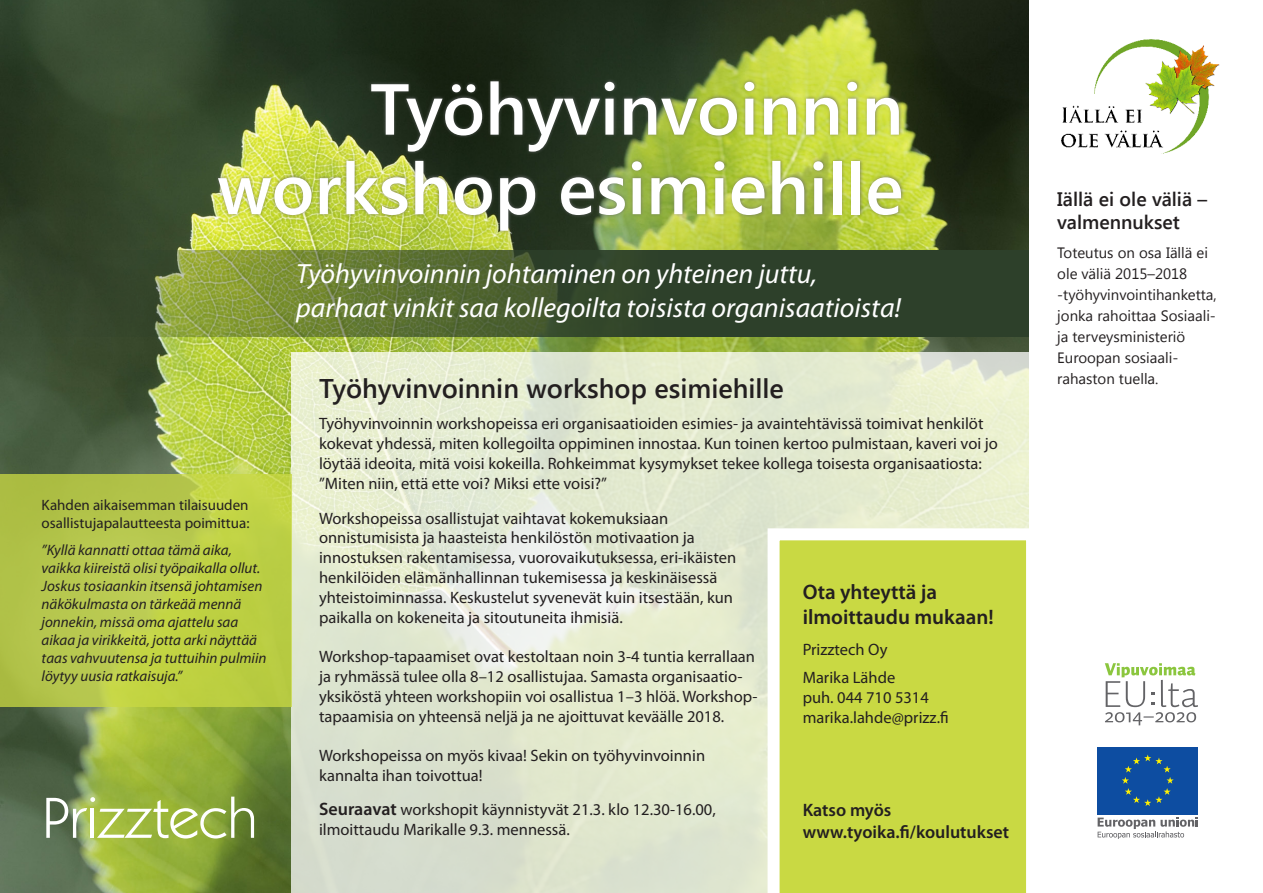
<style>
.page{position:relative;width:1263px;height:893px;background:#fff}
.page>*{position:absolute;margin:0;border:0;box-sizing:border-box;transform-origin:0 0}
.t1{font:600 72px/79.5px "Segoe UI";color:#fff;text-align:right}
.t2{font:italic 27.9px/33.5px "Myriad Pro";color:#fff}
.t3{font:600 27px "Segoe UI";color:#231f20}
.t4{font:600 21px/25.2px "Myriad Pro";color:#231f20}
.t5{font:600 19.5px/23.4px "Segoe UI";color:#231f20}
.t6{font:600 18px/21.6px "Myriad Pro";color:#231f20}
.t7{font:16.5px/19.8px "Myriad Pro";color:#231f20}
.t8{font:italic 15px/18px "Myriad Pro";color:#231f20}
.t9{font:15px/21px "Segoe UI";color:#231f20}
.t10{font:15px/18px "Myriad Pro";color:#231f20}
.s1{font-weight:600;font-size:18px}
</style>
<div class="page">
<img style="left:0;top:0;width:1028px;height:893px">
<div style="left:215px;top:79px;width:690px;height:155px;background:#6c6d70;opacity:.75"></div>
<svg style="left:0;top:250px;width:1028px;height:86px;fill:#34462a"></svg>
<svg style="left:291px;top:353px;width:830px;height:540px;fill:#e4ebcf"></svg>
<img style="left:1061px;top:39px;width:159px;height:115px">
<svg style="left:1105px;top:663px;width:93px;height:62px"></svg>
<div style="left:1097px;top:747px;width:101px;height:67px;background:#0d4da1"></div>
<svg style="left:1122px;top:754px;width:52px;height:52px"></svg>
<svg style="left:1097px;top:817px;width:101px;height:22px"></svg>
<svg style="left:46px;top:797px;width:208px;height:41px"></svg>
<svg style="left:767px;top:528px;width:271px;height:365px"></svg>
<div style="left:0;top:475px;width:291px;height:232px;background:linear-gradient(to right,#b1c24d,#c1d444)"></div>
<p class="t1" style="left:217px;top:66px;width:688px">Työhyvinvoinnin workshop esimiehille</p>
<p class="t2" style="left:296px;top:257px;width:606px">Työhyvinvoinnin johtaminen on yhteinen juttu, parhaat vinkit saa kollegoilta toisista organisaatioista!</p>
<p class="t10" style="left:42px;top:496px;width:209px">Kahden aikaisemman tilaisuuden osallistujapalautteesta poimittua:</p>
<p class="t8" style="left:42px;top:540px;width:226px">”Kyllä kannatti ottaa tämä aika, vaikka kiireistä olisi työpaikalla ollut.<br>Joskus tosiaankin itsensä johtamisen näkökulmasta on tärkeää mennä jonnekin, missä oma ajattelu saa aikaa ja virikkeitä, jotta arki näyttää taas vahvuutensa ja tuttuihin pulmiin löytyy uusia ratkaisuja.”</p>
<p class="t3" style="left:319px;top:369px;width:466px">Työhyvinvoinnin workshop esimiehille</p>
<p class="t7" style="left:319px;top:413px;width:680px">Työhyvinvoinnin workshopeissa eri organisaatioiden esimies- ja avaintehtävissä toimivat henkilöt kokevat yhdessä, miten kollegoilta oppiminen innostaa. Kun toinen kertoo pulmistaan, kaveri voi jo löytää ideoita, mitä voisi kokeilla. Rohkeimmat kysymykset tekee kollega toisesta organisaatiosta: ”Miten niin, että ette voi? Miksi ette voisi?”</p>
<p class="t7" style="left:319px;top:508px;width:419px">Workshopeissa osallistujat vaihtavat kokemuksiaan onnistumisista ja haasteista henkilöstön motivaation ja innostuksen rakentamisessa, vuorovaikutuksessa, eri-ikäisten henkilöiden elämänhallinnan tukemisessa ja keskinäisessä yhteistoiminnassa. Keskustelut syvenevät kuin itsestään, kun paikalla on kokeneita ja sitoutuneita ihmisiä.</p>
<p class="t7" style="left:319px;top:646px;width:437px">Workshop-tapaamiset ovat kestoltaan noin 3-4 tuntia kerrallaan ja ryhmässä tulee olla 8–12 osallistujaa. Samasta organisaatio-</p>
<p class="t7" style="left:319px;top:686px;width:440px">yksiköstä yhteen workshopiin voi osallistua 1–3 hlöä. Workshop&shy;tapaamisia on yhteensä neljä ja ne ajoittuvat keväälle 2018.</p>
<p class="t7" style="left:319px;top:745px;width:388px">Workshopeissa on myös kivaa! Sekin on työhyvinvoinnin kannalta ihan toivottua!</p>
<p class="t7" style="left:319px;top:800px;width:398px"><span class="s1">Seuraavat</span> workshopit käynnistyvät 21.3. klo 12.30-16.00, ilmoittaudu Marikalle 9.3. mennessä.</p>
<p class="t4" style="left:803px;top:579px;width:192px">Ota yhteyttä ja ilmoittaudu mukaan!</p>
<p class="t7" style="left:803px;top:639px;width:87px">Prizztech Oy</p>
<p class="t7" style="left:803px;top:667px;width:94px">Marika Lähde</p>
<p class="t7" style="left:803px;top:687px;width:128px">puh. 044 710 5314</p>
<p class="t7" style="left:803px;top:707px;width:148px">marika.lahde@prizz.fi</p>
<p class="t6" style="left:803px;top:799px;width:208px">Katso myös www.tyoika.fi/koulutukset</p>
<p class="t5" style="left:1057px;top:186px;width:152px">Iällä ei ole väliä – valmennukset</p>
<p class="t9" style="left:1057px;top:242px;width:161px">Toteutus on osa Iällä ei ole väliä 2015–2018 -työhyvinvointihanketta, jonka rahoittaa Sosiaali&shy;ja terveysministeriö<br>Euroopan sosiaali&shy;rahaston tuella.</p>
</div>
